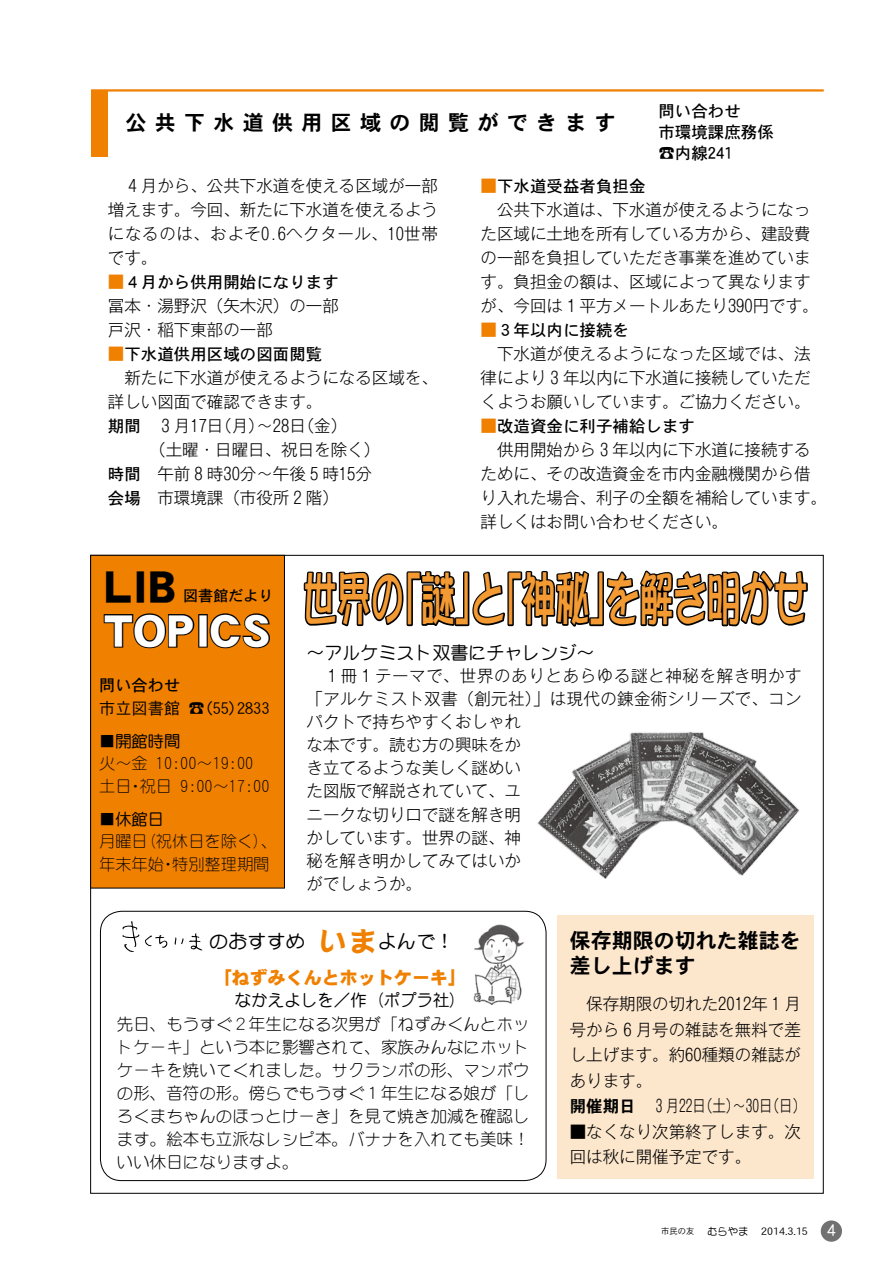
<style>
.page{position:relative;width:893px;height:1263px;background:#fff}
.page>*{position:absolute;margin:0;border:0;box-sizing:border-box;transform-origin:0 0}
.t1{font:57px "DFPOP1 Std W7";color:#f39a33;scale:.59 1}
.t2{font:44.1px "DFHS Gothic Std W9";letter-spacing:-.29em;color:#fff}
.t3{font:44.1px "DFHS Gothic Std W9";color:#000}
.t4{font:21px "DFHS Gothic Std W7";letter-spacing:.395em;color:#000}
.t5{font:21px/25.5px "DFHS Gothic Std W7";color:#000}
.t6{font:19.2px "DF Maru Gothic Std W5";color:#000}
.t7{font:18px "DF Maru Gothic Std W5";color:#000}
.t8{font:18px "DFHS Gothic Std W9";color:#f08000}
.t9{font:18px "DF Maru Gothic Std W5";color:#fff}
.t10{font:300 16.5px/24px "Gothic MB101 Pr 6";color:#000}
.t11{font:16.5px/23.1px "DF Maru Gothic Std W3";color:#000;text-align:justify}
.t12{font:16.5px/21px "DFHS Gothic Std W5";color:#000}
.t13{font:300 16.5px "Gothic MB101 Pr 6";color:#000;scale:.81 1}
.t14{font:16.5px "DF Maru Gothic Std W5";color:#000}
.t15{font:16.5px "DFHS Gothic Std W7";color:#000}
.t16{font:16.2px/22.5px "DFSM Gothic Std W2";color:#000}
.t17{font:16.2px "DFHS Gothic Std W3";color:#000}
.t18{font:16.2px "DF Maru Gothic Std W5";color:#000}
.t19{font:16.2px "DFHS Gothic Std W5";color:#000}
.t20{font:15px "DFHS Gothic Std W5";color:#000}
.t21{font:10.35px "DFHS Gothic Std W3";color:#000;scale:1.15 1}
.t22{font:10.35px "DF Maru Gothic Std W5";color:#000}
.t23{font:8.25px "DFHS Gothic Std W3";color:#000}
.s1{font-family:"Gothic MB101 Pr 6";font-weight:300;color:#f08000}
.s2{font-family:"DFHS Gothic Std W5";font-weight:400}
.s3{font-family:"DFPOP2 Std W9";font-size:30px;color:#f08000}
</style>
<div class="page">
<div style="left:100px;top:911px;width:446px;height:270px;border:1px solid #000;border-radius:21px"></div>
<img style="left:473px;top:924px;width:51px;height:81px">
<div style="left:91px;top:555px;width:193px;height:333px;background:#f08000"></div>
<div style="left:90px;top:555px;width:195px;height:333px;border:1px solid #000"></div>
<svg style="left:103px;top:613px;width:92px;height:36px"></svg>
<div style="left:198px;top:614px;width:10px;height:34px;border:2px solid #000"></div>
<svg style="left:209px;top:613px;width:61px;height:36px"></svg>
<svg style="left:122px;top:921px;width:80px;height:31px"></svg>
<svg style="left:302px;top:554px;width:507px;height:73px"></svg>
<hr style="left:91px;top:89px;width:733px;height:2px;background:#f08000">
<div style="left:91px;top:91px;width:16px;height:66px;background:#f08000"></div>
<hr style="left:91px;top:90px;width:733px;height:2px;background:#f08000">
<div style="left:557px;top:915px;width:257px;height:263px;background:#fce6cc"></div>
<img style="left:538px;top:731px;width:261px;height:148px">
<div style="left:821px;top:1220px;width:21px;height:22px;background:#727171;border-radius:50%"></div>
<p class="t4" style="left:125px;top:111px;width:492px">公共下水道供用区域の閲覧ができます</p>
<p class="t12" style="left:658px;top:101px;width:84px">問い合わせ</p>
<p class="t12" style="left:658px;top:122px;width:117px">市環境課庶務係☎内線241</p>
<p class="t10" style="left:108px;top:172px;width:331px;text-align:justify">　４月から、公共下水道を使える区域が一部増えます。今回、新たに下水道を使えるようになるのは、およそ0.6ヘクタール、10世帯です。</p>
<p class="t12" style="left:108px;top:271px;width:232px"><span class="s1">■</span>４月から供用開始になります</p>
<p class="t10" style="left:108px;top:292px;width:232px">冨本・湯野沢（矢木沢）の一部戸沢・稲下東部の一部</p>
<p class="t12" style="left:108px;top:343px;width:216px"><span class="s1">■</span>下水道供用区域の図面閲覧</p>
<p class="t10" style="left:108px;top:364px;width:331px">　新たに下水道が使えるようになる区域を、詳しい図面で確認できます。<br><span class="s2">期間</span>　３月17 （日月）～28 （日金(<br>　　　（土曜・日曜日、祝日を除く(<br><span class="s2">時間</span>　午前８時30分～午後５時15分<br><span class="s2">会場</span>　市環境課（市役所２階(</p>
<p class="t12" style="left:480px;top:175px;width:166px"><span class="s1">■</span>下水道受益者負担金</p>
<p class="t10" style="left:480px;top:196px;width:340px">　公共下水道は、下水道が使えるようになった区域に土地を所有している方から、建設費の一部を負担していただき事業を進めています。負担金の額は、区域によって異なりますが、今回は１平方メートルあたり390円です。</p>
<p class="t12" style="left:480px;top:319px;width:150px"><span class="s1">■</span>３年以内に接続を</p>
<p class="t10" style="left:480px;top:340px;width:331px;text-align:justify">　下水道が使えるようになった区域では、法律により３年以内に下水道に接続していただくようお願いしています。ご協力ください。</p>
<p class="t12" style="left:480px;top:415px;width:216px"><span class="s1">■</span>改造資金に利子補給します</p>
<p class="t10" style="left:480px;top:436px;width:348px">　供用開始から３年以内に下水道に接続するために、その改造資金を市内金融機関から借り入れた場合、利子の全額を補給しています。詳しくはお問い合わせください。</p>
<h2 class="t3" style="left:96px;top:564px;width:90px">ＬＩＢ</h2>
<h2 class="t2" style="left:96px;top:607px;width:183px">ＴＯＰＩＣＳ</h2>
<p class="t20" style="left:183px;top:587px;width:92px">図書館だより</p>
<p class="t19" style="left:99px;top:677px;width:83px">問い合わせ</p>
<p class="t17" style="left:99px;top:699px;width:83px">市立図書館</p>
<p class="t18" style="left:99px;top:732px;width:83px">■開館時間</p>
<p class="t16" style="left:156px;top:752px;width:99px">１０:００~１９:００</p>
<p class="t17" style="left:188px;top:699px;width:83px">☎)５５(２８３３</p>
<p class="t16" style="left:99px;top:752px;width:50px">火～金</p>
<p class="t16" style="left:99px;top:774px;width:74px">土日･祝日</p>
<p class="t18" style="left:99px;top:810px;width:66px">■休館日</p>
<p class="t16" style="left:99px;top:830px;width:172px">月曜日（祝休日を除く、(年末年始・特別整理期間</p>
<p class="t16" style="left:180px;top:774px;width:91px">９:００~１７:００</p>
<h1 class="t1" style="left:387px;top:568px;width:714px">「と」謎「 神秘を解き明かせ</h1>
<h1 class="t1" style="left:589px;top:568px;width:58px">」</h1>
<h1 class="t1" style="left:303px;top:568px;width:172px">世界の</h1>
<p class="t7" style="left:307px;top:643px;width:289px">～アルケミスト双書にチャレンジ~</p>
<p class="t10" style="left:307px;top:663px;width:496px;line-height:23.1px">　１冊１テーマで、世界のありとあらゆる謎と神秘を解き明かす「アルケミスト双書（創元社）」は現代の錬金術シリーズで、コンパクトで持ちやすくおしゃれ<br>な本です。読む方の興味をか<br>き立てるような美しく謎めい<br>た図版で解説されていて、ユ<br>ニークな切り口で謎を解き明<br>かしています。世界の謎、神<br>秘を解き明かしてみてはいか<br>がでしょうか。</p>
<p class="t6" style="left:318px;top:930px;width:138px"><span class="s3">いま</span>よんで!</p>
<p class="t6" style="left:209px;top:930px;width:97px">のおすすめ</p>
<p class="t8" style="left:214px;top:968px;width:253px">「ねずみくんとホットケーキ「</p>
<p class="t14" style="left:235px;top:992px;width:232px">なかえよしを／作（ポプラ社(</p>
<p class="t11" style="left:117px;top:1012px;width:414px">先日、もうすぐ２年生になる次男が「ねずみくんとホットケーキ」という本に影響されて、家族みんなにホットケーキを焼いてくれました。サクランボの形、マンボウの形、音符の形。傍らでもうすぐ１年生になる娘が「しろくまちゃんのほっとけーき」を見て焼き加減を確認します。絵本も立派なレシピ本。バナナを入れても美味!いい休日になりますよ。</p>
<p class="t5" style="left:570px;top:927px;width:233px">保存期限の切れた雑誌を差し上げます</p>
<p class="t10" style="left:784px;top:991px;width:18px">月</p>
<p class="t10" style="left:570px;top:991px;width:207px">　保存期限の切れた2012年１</p>
<p class="t10" style="left:570px;top:1016px;width:233px">号から６月号の雑誌を無料で差</p>
<p class="t10" style="left:570px;top:1042px;width:233px">し上げます。約60種類の雑誌が</p>
<p class="t10" style="left:570px;top:1067px;width:84px">あります。</p>
<p class="t13" style="left:656px;top:1092px;width:187px">３月22 （日土）～30 （日日(</p>
<p class="t15" style="left:570px;top:1097px;width:67px">開催期日</p>
<p class="t10" style="left:570px;top:1117px;width:233px;line-height:25.5px">■なくなり次第終了します。次回は秋に開催予定です。</p>
<p class="t23" style="left:661px;top:1227px;width:35px">市民の友</p>
<p class="t22" style="left:707px;top:1225px;width:43px">むらやま</p>
<p class="t21" style="left:761px;top:1225px;width:42px">2014.3.15</p>
<p class="t9" style="left:826px;top:1220px;width:11px">4</p>
</div>
